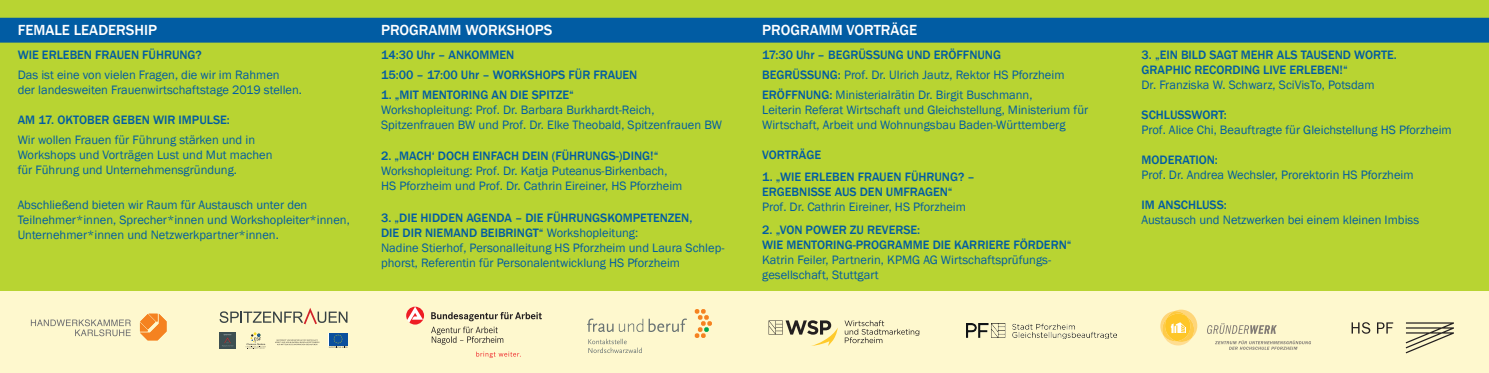
<style>
.page{position:relative;width:1489px;height:373px;background:#fff}
.page>*{position:absolute;margin:0;border:0;box-sizing:border-box;transform-origin:0 0}
.t1{font:500 15px "Franklin Gothic";color:#fff}
.t2{font:12.5px/15px "Franklin Gothic";color:#015ca3}
.t3{font:500 12.5px/15px "Franklin Gothic";color:#015ca3}
.s1{font-weight:500}
</style>
<div class="page">
<div style="left:0;top:0;width:1488px;height:291px;background:#b8d432"></div>
<div style="left:0;top:291px;width:1488px;height:81px;background:#fef8ce"></div>
<div style="left:0;top:18px;width:1488px;height:25px;background:#015ca3"></div>
<svg style="left:587px;top:318px;width:100px;height:13px"></svg>
<svg style="left:588px;top:338px;width:54px;height:14px"></svg>
<svg style="left:694px;top:308px;width:18px;height:29px"></svg>
<svg style="left:1405px;top:322px;width:48px;height:31px"></svg>
<svg style="left:1351px;top:321px;width:41px;height:12px"></svg>
<svg style="left:431px;top:326px;width:72px;height:18px"></svg>
<svg style="left:431px;top:311px;width:111px;height:9px"></svg>
<svg style="left:406px;top:306px;width:18px;height:18px"></svg>
<svg style="left:476px;top:351px;width:45px;height:6px"></svg>
<svg style="left:1214px;top:339px;width:96px;height:10px"></svg>
<svg style="left:1206px;top:322px;width:70px;height:11px"></svg>
<svg style="left:1160px;top:309px;width:37px;height:36px"></svg>
<svg style="left:219px;top:307px;width:128px;height:16px;background:#d0c9aa"></svg>
<svg style="left:246px;top:331px;width:20px;height:17px"></svg>
<div style="left:328px;top:332px;width:19px;height:13px;background:#fff"></div>
<div style="left:329px;top:332px;width:18px;height:12px;background:#0a4f9d"></div>
<svg style="left:329px;top:334px;width:18px;height:13px"></svg>
<svg style="left:275px;top:338px;width:44px;height:6px"></svg>
<div style="left:219px;top:332px;width:16px;height:16px;background:#3d4f51"></div>
<svg style="left:222px;top:334px;width:12px;height:12px"></svg>
<svg style="left:844px;top:319px;width:75px;height:23px;background:#e2dcb8"></svg>
<svg style="left:768px;top:320px;width:69px;height:25px;background:#cdc59f"></svg>
<svg style="left:140px;top:313px;width:26px;height:27px"></svg>
<svg style="left:31px;top:319px;width:100px;height:16px;background:#dedab9"></svg>
<img style="left:966px;top:322px;width:150px;height:16px">
<p class="t1" style="left:18px;top:21px;width:141px">FEMALE LEADERSHIP</p>
<p class="t1" style="left:381px;top:21px;width:173px">PROGRAMM WORKSHOPS</p>
<p class="t1" style="left:762px;top:21px;width:156px">PROGRAMM VORTRÄGE</p>
<p class="t3" style="left:18px;top:47px;width:186px">WIE ERLEBEN FRAUEN FÜHRUNG?</p>
<p class="t2" style="left:18px;top:67px;width:286px">Das ist eine von vielen Fragen, die wir im Rahmen<br>der landesweiten Frauenwirtschaftstage 2019 stellen.</p>
<p class="t3" style="left:18px;top:112px;width:214px">AM 17. OKTOBER GEBEN WIR IMPULSE:</p>
<p class="t2" style="left:18px;top:132px;width:256px">Wir wollen Frauen für Führung stärken und in<br>Workshops und Vorträgen Lust und Mut machen für Führung und Unternehmensgründung.</p>
<p class="t2" style="left:18px;top:197px;width:333px">Abschließend bieten wir Raum für Austausch unter den<br>Teilnehmer*innen, Sprecher*innen und Workshopleiter*innen,<br>Unternehmer*innen und Netzwerkpartner*innen.</p>
<p class="t3" style="left:381px;top:45px;width:258px;line-height:20px">14:30 Uhr – ANKOMMEN<br>15:00 – 17:00 Uhr – WORKSHOPS FÜR FRAUEN</p>
<p class="t3" style="left:381px;top:87px;width:194px">1. „MIT MENTORING AN DIE SPITZE“</p>
<p class="t2" style="left:381px;top:102px;width:342px">Workshopleitung: Prof. Dr. Barbara Burkhardt-Reich,<br>Spitzenfrauen BW und Prof. Dr. Elke Theobald, Spitzenfrauen BW</p>
<p class="t3" style="left:381px;top:148px;width:279px">2. „MACH‘ DOCH EINFACH DEIN (FÜHRUNGS-)DING!“</p>
<p class="t2" style="left:381px;top:164px;width:303px">Workshopleitung: Prof. Dr. Katja Puteanus-Birkenbach,<br>HS Pforzheim und Prof. Dr. Cathrin Eireiner, HS Pforzheim</p>
<p class="t2" style="left:381px;top:210px;width:345px"><span class="s1">3. „DIE HIDDEN AGENDA – DIE FÜHRUNGSKOMPETENZEN,<br>DIE DIR NIEMAND BEIBRINGT“</span> Workshopleitung:<br>Nadine Stierhof, Personalleitung HS Pforzheim und Laura Schlep&shy;phorst, Referentin für Personalentwicklung HS Pforzheim</p>
<p class="t2" style="left:762px;top:44px;width:304px;line-height:20px"><span class="s1">17:30 Uhr – BEGRÜSSUNG UND ERÖFFNUNG<br>BEGRÜSSUNG:</span> Prof. Dr. Ulrich Jautz, Rektor HS Pforzheim<br><span class="s1">ERÖFFNUNG:</span> Ministerialrätin Dr. Birgit Buschmann,</p>
<p class="t2" style="left:762px;top:102px;width:327px">Leiterin Referat Wirtschaft und Gleichstellung, Ministerium für<br>Wirtschaft, Arbeit und Wohnungsbau Baden-Württemberg</p>
<p class="t3" style="left:762px;top:147px;width:60px">VORTRÄGE</p>
<p class="t3" style="left:762px;top:169px;width:214px">1. „WIE ERLEBEN FRAUEN FÜHRUNG? –<br>ERGEBNISSE AUS DEN UMFRAGEN“</p>
<p class="t2" style="left:762px;top:199px;width:205px">Prof. Dr. Cathrin Eireiner, HS Pforzheim</p>
<p class="t3" style="left:762px;top:222px;width:311px">2. „VON POWER ZU REVERSE:<br>WIE MENTORING-PROGRAMME DIE KARRIERE FÖRDERN“</p>
<p class="t2" style="left:762px;top:252px;width:290px">Katrin Feiler, Partnerin, KPMG AG Wirtschaftsprüfungs&shy;gesellschaft, Stuttgart</p>
<p class="t3" style="left:1141px;top:47px;width:257px">3. „EIN BILD SAGT MEHR ALS TAUSEND WORTE.<br>GRAPHIC RECORDING LIVE ERLEBEN!“</p>
<p class="t2" style="left:1141px;top:77px;width:234px">Dr. Franziska W. Schwarz, SciVisTo, Potsdam</p>
<p class="t3" style="left:1141px;top:107px;width:87px">SCHLUSSWORT:</p>
<p class="t2" style="left:1141px;top:122px;width:312px">Prof. Alice Chi, Beauftragte für Gleichstellung HS Pforzheim</p>
<p class="t3" style="left:1141px;top:152px;width:78px">MODERATION:</p>
<p class="t2" style="left:1141px;top:167px;width:273px">Prof. Dr. Andrea Wechsler, Prorektorin HS Pforzheim</p>
<p class="t3" style="left:1141px;top:197px;width:87px">IM ANSCHLUSS:</p>
<p class="t2" style="left:1141px;top:212px;width:279px">Austausch und Netzwerken bei einem kleinen Imbiss</p>
</div>
